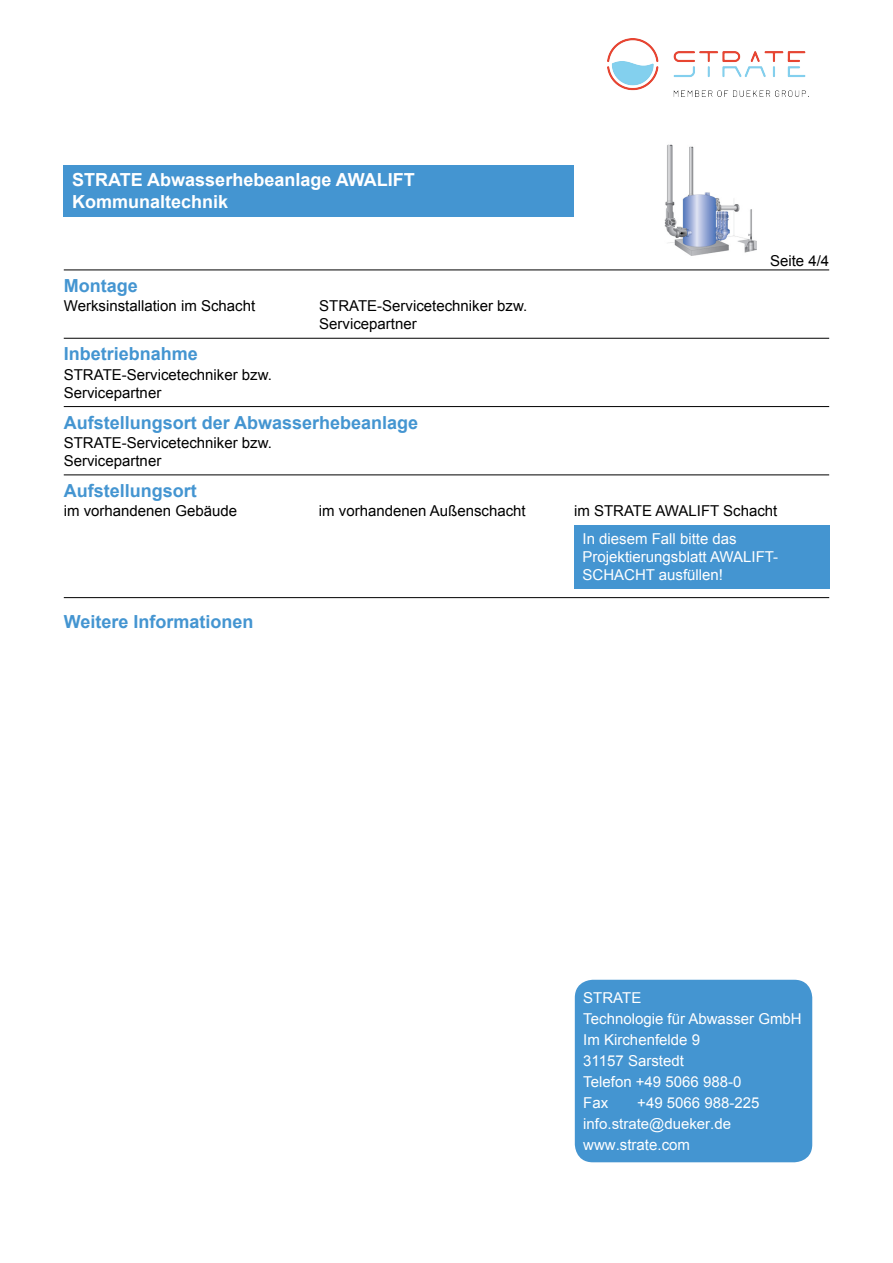
<style>
.page{position:relative;width:893px;height:1263px;background:#fff}
.page>*{position:absolute;margin:0;border:0;box-sizing:border-box;transform-origin:0 0}
.t1{font:700 18px "Arial";color:#4495d1}
.t2{font:700 18px/21.6px "Arial";color:#fff}
.t3{font:15px/18px "Arial";color:#000}
.t4{font:15px/21px "Arial";color:#fff}
.s1{font-style:inherit}
</style>
<div class="page">
<div style="left:575px;top:980px;width:237px;height:182px;background:#4495d1;border-radius:18px"></div>
<hr style="left:64px;top:270px;width:765px;height:1px;background:#000">
<div style="left:64px;top:165px;width:510px;height:51px;background:#4495d1"></div>
<hr style="left:64px;top:338px;width:765px;height:1px;background:#000">
<hr style="left:64px;top:406px;width:765px;height:1px;background:#000">
<hr style="left:64px;top:474px;width:765px;height:1px;background:#000">
<div style="left:574px;top:525px;width:255px;height:64px;background:#4495d1"></div>
<hr style="left:64px;top:597px;width:765px;height:1px;background:#000">
<img style="left:664px;top:144px;width:93px;height:112px">
<img style="left:607px;top:38px;width:199px;height:59px">
<p class="t2" style="left:72px;top:170px;width:344px">STRATE Abwasserhebeanlage AWALIFT<br>Kommunaltechnik</p>
<p class="t1" style="left:64px;top:274px;width:75px">Montage</p>
<p class="t3" style="left:64px;top:297px;width:193px">Werksinstallation im Schacht</p>
<p class="t3" style="left:319px;top:297px;width:210px">STRATE-Servicetechniker bzw.<br>Servicepartner</p>
<p class="t1" style="left:64px;top:342px;width:136px">Inbetriebnahme</p>
<p class="t3" style="left:64px;top:366px;width:210px">STRATE-Servicetechniker bzw.<br>Servicepartner</p>
<p class="t1" style="left:64px;top:410px;width:356px">Aufstellungsort der Abwasserhebeanlage</p>
<p class="t3" style="left:64px;top:434px;width:210px">STRATE-Servicetechniker bzw.<br>Servicepartner</p>
<p class="t3" style="left:770px;top:252px;width:61px">Seite 4/4</p>
<p class="t1" style="left:64px;top:478px;width:135px">Aufstellungsort</p>
<p class="t3" style="left:64px;top:502px;width:175px">im vorhandenen Gebäude</p>
<p class="t3" style="left:319px;top:502px;width:208px">im vorhandenen Außenschacht</p>
<p class="t3" style="left:574px;top:502px;width:205px">im STRATE AWALIFT Schacht</p>
<p class="t4" style="left:583px;top:530px;width:197px;line-height:18px">In diesem Fall bitte das<br>Projektierungsblatt AWALIFT-<br>SCHACHT ausfüllen!</p>
<p class="t1" style="left:64px;top:610px;width:191px">Weitere Informationen</p>
<p class="t4" style="left:583px;top:987px;width:220px">STRATE<br>Technologie für Abwasser GmbH<br>Im Kirchenfelde 9<br>31157 Sarstedt<br>Telefon +49 5066 988-0<br>Fax</p>
<p class="t4" style="left:583px;top:1092px;width:178px;text-indent:54px">+49 5066 988-2<span class="s1">2</span>5 info.strate@dueker.de www.strate.com</p>
</div>
